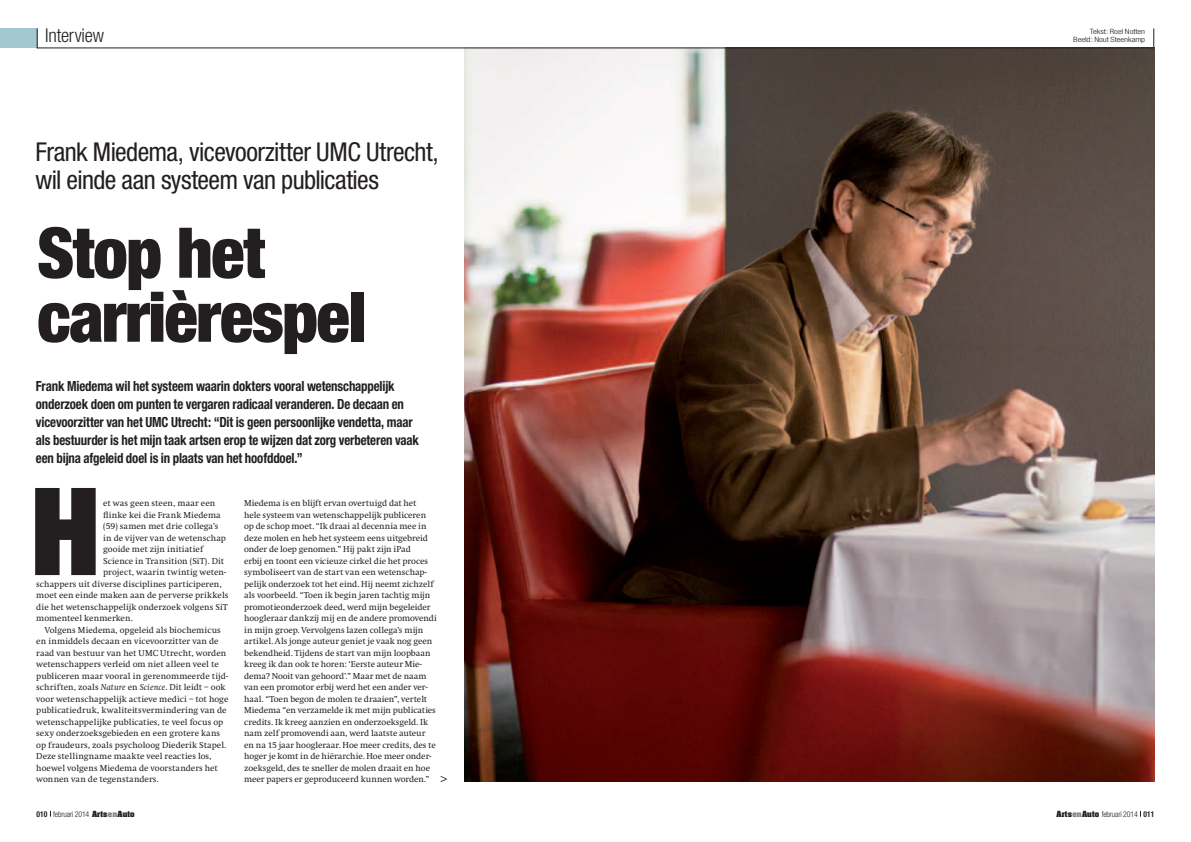
<style>
.page{position:relative;width:1191px;height:842px;background:#fff}
.page>*{position:absolute;margin:0;border:0;box-sizing:border-box;transform-origin:0 0}
.t1{font:900 expanded 121.9px "Helvetica Neue";color:#231f20}
.t2{font:900 condensed 70px/64px "Helvetica Neue";letter-spacing:-.02em;color:#231f20}
.t3{font:condensed 26px/28px "Helvetica Neue";letter-spacing:-.02em;color:#231f20}
.t4{font:300 condensed 19px "Helvetica Neue";letter-spacing:-.01em;color:#231f20}
.t5{font:700 condensed 14px/18px "Helvetica Neue";letter-spacing:-.01em;color:#231f20;scale:.92 1}
.t6{font:12px "Helvetica Neue";color:#231f20}
.t7{font:9px/11.5px "AA Swift";color:#231f20}
.t8{font:300 condensed 8px "Helvetica Neue";letter-spacing:-.02em;color:#231f20}
.t9{font:300 condensed 7.3px/8.3px "Helvetica Neue";letter-spacing:-.005em;color:#231f20;text-align:right;scale:1.21 1}
.s1{font-style:italic}
.s2{font-weight:700}
.s3{font-family:"Aachen";font-weight:700;font-stretch:normal;font-size:7.2px}
.s4{font-family:"Aachen";font-weight:700;font-stretch:normal;font-size:7.2px;color:#808285}
</style>
<div class="page">
<div style="left:0;top:28px;width:37px;height:20px;background:#a2c9cf"></div>
<svg style="left:37px;top:28px;width:1px;height:20px"></svg>
<svg style="left:1153px;top:28px;width:1px;height:20px"></svg>
<img style="left:464px;top:49px;width:690px;height:733px">
<hr style="left:37px;top:48px;width:1117px;height:1px;background:#231f20">
<h3 class="t4" style="left:45px;top:24px;width:60px">Interview</h3>
<p class="t9" style="left:1073px;top:27px;width:61px">Tekst: Roel Notten<br>Beeld: Nout Steenkamp</p>
<h3 class="t3" style="left:35px;top:137px;width:405px">Frank Miedema, vicevoorzitter UMC Utrecht, wil einde aan systeem van publicaties</h3>
<h2 class="t2" style="left:37px;top:220px;width:330px">Stop het carrièrespel</h2>
<p class="t5" style="left:36px;top:377px;width:418px">Frank Miedema wil het systeem waarin dokters vooral wetenschappelijk onderzoek doen om punten te vergaren radicaal veranderen. De decaan en vicevoorzitter van het UMC Utrecht: “Dit is geen persoonlijke vendetta, maar als bestuurder is het mijn taak artsen erop te wijzen dat zorg verbeteren vaak een bijna afgeleid doel is in plaats van het hoofddoel.”</p>
<h1 class="t1" style="left:30px;top:454px;width:71px">H</h1>
<p class="t7" style="left:103px;top:497px;width:114px">et was geen steen, maar een</p>
<p class="t7" style="left:103px;top:509px;width:119px">flinke kei die Frank Miedema</p>
<p class="t7" style="left:103px;top:520px;width:117px">(59) samen met drie collega’s</p>
<p class="t7" style="left:103px;top:532px;width:124px">in de vijver van de wetenschap</p>
<p class="t7" style="left:103px;top:543px;width:101px">gooide met zijn initiatief</p>
<p class="t7" style="left:103px;top:555px;width:122px">Science in Transition (SiT). Dit</p>
<p class="t7" style="left:103px;top:567px;width:124px">project, waarin twintig weten-</p>
<p class="t7" style="left:36px;top:578px;width:187px">schappers uit diverse disciplines participeren,</p>
<p class="t7" style="left:36px;top:590px;width:194px">moet een einde maken aan de perverse prikkels</p>
<p class="t7" style="left:36px;top:601px;width:193px">die het wetenschappelijk onderzoek volgens SiT</p>
<p class="t7" style="left:36px;top:613px;width:98px">momenteel kenmerken.</p>
<p class="t7" style="left:45px;top:624px;width:178px">Volgens Miedema, opgeleid als biochemicus</p>
<p class="t7" style="left:36px;top:636px;width:184px">en inmiddels decaan en vicevoorzitter van de</p>
<p class="t7" style="left:36px;top:647px;width:192px">raad van bestuur van het UMC Utrecht, worden</p>
<p class="t7" style="left:36px;top:659px;width:184px">wetenschappers verleid om niet alleen veel te</p>
<p class="t7" style="left:36px;top:670px;width:193px">publiceren maar vooral in gerenommeerde tijd-</p>
<p class="t7" style="left:36px;top:682px;width:191px">schriften, zoals <span class="s1">Nature</span> en <span class="s1">Science</span>. Dit leidt – ook</p>
<p class="t7" style="left:36px;top:693px;width:194px">voor wetenschappelijk actieve medici – tot hoge</p>
<p class="t7" style="left:36px;top:705px;width:192px">publicatiedruk, kwaliteitsvermindering van de</p>
<p class="t7" style="left:36px;top:716px;width:189px">wetenschappelijke publicaties, te veel focus op</p>
<p class="t7" style="left:36px;top:728px;width:185px">sexy onderzoeksgebieden en een grotere kans</p>
<p class="t7" style="left:36px;top:739px;width:191px">op fraudeurs, zoals psycholoog Diederik Stapel.</p>
<p class="t7" style="left:36px;top:751px;width:177px">Deze stellingname maakte veel reacties los,</p>
<p class="t7" style="left:36px;top:762px;width:183px">hoewel volgens Miedema de voorstanders het</p>
<p class="t7" style="left:36px;top:774px;width:124px">wonnen van de tegenstanders.</p>
<p class="t7" style="left:244px;top:498px;width:194px">Miedema is en blijft ervan overtuigd dat het<br>hele systeem van wetenschappelijk publiceren op de schop moet. “Ik draai al decennia mee in deze molen en heb het systeem eens uitgebreid onder de loep genomen.” Hij pakt zijn iPad<br>erbij en toont een vicieuze cirkel die het proces symboliseert van de start van een wetenschap&shy;pelijk onderzoek tot het eind. Hij neemt zichzelf als voorbeeld. “Toen ik begin jaren tachtig mijn promotieonderzoek deed, werd mijn begeleider hoogleraar dankzij mij en de andere promovendi in mijn groep. Vervolgens lazen collega’s mijn artikel. Als jonge auteur geniet je vaak nog geen bekendheid. Tijdens de start van mijn loopbaan kreeg ik dan ook te horen: ‘Eerste auteur Mie&shy;dema? Nooit van gehoord’.” Maar met de naam van een promotor erbij werd het een ander ver&shy;haal. “Toen begon de molen te draaien”, vertelt Miedema “en verzamelde ik met mijn publicaties credits. Ik kreeg aanzien en onderzoeksgeld. Ik nam zelf promovendi aan, werd laatste auteur en na 15 jaar hoogleraar. Hoe meer credits, des te hoger je komt in de hiërarchie. Hoe meer onder&shy;zoeksgeld, des te sneller de molen draait en hoe meer papers er geproduceerd kunnen worden.”</p>
<h3 class="t6" style="left:447px;top:787px;width:9px;rotate:-180deg">&lt;</h3>
<p class="t8" style="left:37px;top:809px;width:100px"><span class="s2">010</span> februari 2014 <span class="s3">Arts</span><span class="s4">en</span><span class="s3">Auto</span></p>
<p class="t8" style="left:1056px;top:809px;width:99px"><span class="s3">Arts</span><span class="s4">en</span><span class="s3">Auto</span> februari 2014 <span class="s2">011</span></p>
</div>
